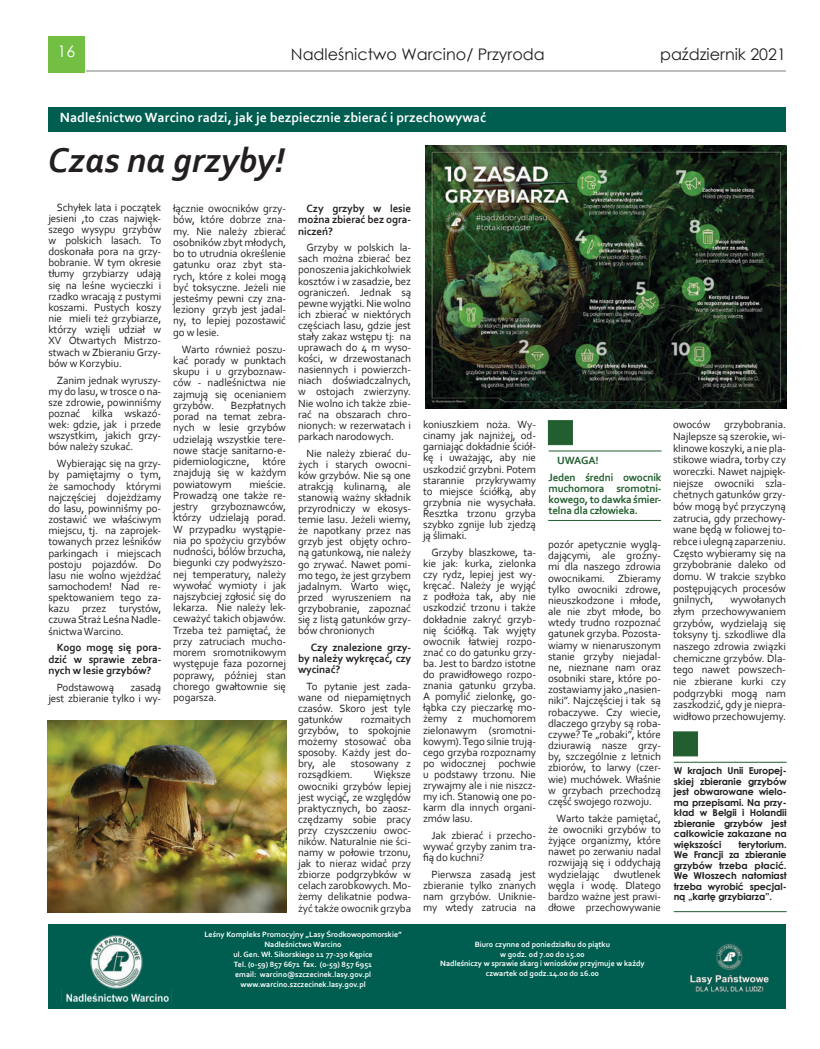
<style>
.page{position:relative;width:820px;height:1049px;background:#fff}
.page>*{position:absolute;margin:0;border:0;box-sizing:border-box;transform-origin:0 0}
.t1{font:italic 700 36px "Corbel";color:#231f20}
.t2{font:16px "Century Gothic";color:#231f20}
.t3{font:16px "Century Gothic";color:#fff}
.t4{font:700 14px "Corbel";color:#fff}
.t5{font:11px/11.2px "Corbel";letter-spacing:-.01em;color:#231f20;text-align:justify}
.t6{font:700 11px/11.1px "Corbel";letter-spacing:-.01em;color:#231f20;text-align:justify}
.t7{font:700 11px/11px "Corbel";letter-spacing:-.02em;color:#225e2f}
.t8{font:700 9.5px/10.5px "Century Gothic";letter-spacing:-.01em;color:#231f20;text-align:justify}
.t9{font:700 8px/9.9px "Corbel";color:#fff;text-align:center}
</style>
<div class="page">
<hr style="left:86px;top:70px;width:699px;height:2px;background:#bcbec0">
<div style="left:48px;top:36px;width:36px;height:36px;background:#72bf44"></div>
<div style="left:48px;top:924px;width:737px;height:84px;background:#005e51"></div>
<div style="left:48px;top:108px;width:737px;height:24px;background:#005e51"></div>
<img style="left:91px;top:935px;width:52px;height:54px">
<img style="left:688px;top:942px;width:81px;height:52px">
<img style="left:425px;top:145px;width:361px;height:263px">
<img style="left:66px;top:993px;width:103px;height:9px">
<div style="left:547px;top:420px;width:25px;height:25px;background:#225e2f;border:1px solid #225e2f"></div>
<hr style="left:548px;top:450px;width:113px;height:1px;background:#225e2f">
<hr style="left:548px;top:520px;width:112px;height:1px;background:#225e2f">
<div style="left:672px;top:731px;width:25px;height:25px;background:#225e2f;border:1px solid #225e2f"></div>
<hr style="left:673px;top:762px;width:113px;height:1px;background:#225e2f">
<hr style="left:673px;top:911px;width:113px;height:1px;background:#225e2f">
<img style="left:48px;top:720px;width:238px;height:192px">
<h2 class="t3" style="left:57px;top:40px;width:19px">16</h2>
<h2 class="t2" style="left:291px;top:43px;width:255px">Nadleśnictwo Warcino/ Przyroda</h2>
<h2 class="t2" style="left:659px;top:43px;width:127px">październik 2021</h2>
<p class="t4" style="left:60px;top:109px;width:428px">Nadleśnictwo Warcino radzi, jak je bezpiecznie zbierać i przechowywać</p>
<h1 class="t1" style="left:48px;top:138px;width:239px">Czas na grzyby!</h1>
<p class="t5" style="left:48px;top:201px;width:114px;text-indent:9px">Schyłek lata i początek jesieni ,to czas najwięk&shy;szego wysypu grzybów w polskich lasach. To doskonała pora na grzy&shy;bobranie. W tym okresie tłumy grzybiarzy udają się na leśne wycieczki i rzadko wracają z pustymi koszami. Pustych koszy nie mieli też grzybiarze, którzy wzięli udział w XV Otwartych Mistrzo&shy;stwach w Zbieraniu Grzy&shy;bów w Korzybiu.</p>
<p class="t5" style="left:48px;top:374px;width:114px;text-indent:9px">Zanim jednak wyruszy&shy;my do lasu, w trosce o na&shy;sze zdrowie, powinniśmy poznać kilka wskazó&shy;wek: gdzie, jak i przede wszystkim, jakich grzy&shy;bów należy szukać.</p>
<p class="t5" style="left:48px;top:458px;width:114px;text-indent:9px">Wybierając się na grzy&shy;by pamiętajmy o tym, że samochody którymi najczęściej dojeżdżamy do lasu, powinniśmy po&shy;zostawić we właściwym miejscu, tj. na zaprojek&shy;towanych przez leśników parkingach i miejscach postoju pojazdów. Do lasu nie wolno wjeżdżać samochodem! Nad re&shy;spektowaniem tego za&shy;kazu przez turystów, czuwa Straż Leśna Nadle&shy;śnictwa Warcino.</p>
<p class="t6" style="left:48px;top:642px;width:114px;text-indent:9px">Kogo mogę się pora&shy;dzić w sprawie zebra&shy;nych w lesie grzybów?</p>
<p class="t5" style="left:57px;top:681px;width:59px">Podstawową</p>
<p class="t5" style="left:173px;top:202px;width:114px">łącznie owocników grzy&shy;bów, które dobrze zna&shy;my. Nie należy zbierać osobników zbyt młodych, bo to utrudnia określenie gatunku oraz zbyt sta&shy;rych, które z kolei mogą być toksyczne. Jeżeli nie jesteśmy pewni czy zna&shy;leziony grzyb jest jadal&shy;ny, to lepiej pozostawić go w lesie.</p>
<p class="t5" style="left:173px;top:343px;width:114px;text-indent:9px">Warto również poszu&shy;kać porady w punktach skupu i u grzyboznaw&shy;ców - nadleśnictwa nie zajmują się ocenianiem grzybów.</p>
<p class="t5" style="left:173px;top:399px;width:114px;text-indent:58px">Bezpłatnych porad na temat zebra&shy;nych w lesie grzybów udzielają wszystkie tere&shy;nowe stacje sanitarno-e&shy;pidemiologiczne, które znajdują się w każdym powiatowym</p>
<p class="t5" style="left:173px;top:478px;width:114px;text-indent:76px">mieście.<br>Prowadzą one także re&shy;jestry grzyboznawców, którzy udzielają porad.<br>W przypadku wystąpie&shy;nia po spożyciu grzybów nudności, bólów brzucha, biegunki czy podwyższo&shy;nej temperatury, należy wywołać wymioty i jak najszybciej zgłosić się do lekarza. Nie należy lek&shy;ceważyć takich objawów.<br>Trzeba też pamiętać, że przy zatruciach mucho&shy;morem sromotnikowym występuje faza pozornej poprawy, później stan chorego gwałtownie się pogarsza.</p>
<p class="t5" style="left:48px;top:681px;width:114px;text-align:right">zasadą<br>jest zbieranie tylko i wy-</p>
<p class="t6" style="left:298px;top:203px;width:114px;text-indent:9px">Czy grzyby w lesie można zbierać bez ogra&shy;niczeń?</p>
<p class="t5" style="left:298px;top:242px;width:114px;text-indent:9px">Grzyby w polskich la&shy;sach można zbierać bez ponoszenia jakichkolwiek kosztów i w zasadzie, bez ograniczeń. Jednak są pewne wyjątki. Nie wolno ich zbierać w niektórych częściach lasu, gdzie jest stały zakaz wstępu tj: na uprawach do 4 m wyso&shy;kości, w drzewostanach nasiennych i powierzch&shy;niach doświadczalnych, w ostojach zwierzyny.<br>Nie wolno ich także zbie&shy;rać na obszarach chro&shy;nionych: w rezerwatach i parkach narodowych.</p>
<p class="t5" style="left:298px;top:447px;width:114px;text-indent:9px">Nie należy zbierać du&shy;żych i starych owocni&shy;ków grzybów. Nie są one atrakcją kulinarną, ale stanowią ważny składnik przyrodniczy w ekosys&shy;temie lasu. Jeżeli wiemy, że napotkany przez nas grzyb jest objęty ochro&shy;ną gatunkową, nie należy go zrywać. Nawet pomi&shy;mo tego, że jest grzybem jadalnym. Warto więc, przed wyruszeniem na grzybobranie, zapoznać się z listą gatunków grzy&shy;bów chronionych</p>
<p class="t6" style="left:298px;top:641px;width:114px;text-indent:13px">Czy znalezione grzy&shy;by należy wykręcać, czy wycinać?</p>
<p class="t5" style="left:298px;top:680px;width:114px;text-indent:9px">To pytanie jest zada&shy;wane od niepamiętnych czasów. Skoro jest tyle gatunków</p>
<p class="t5" style="left:298px;top:713px;width:114px;text-indent:63px">rozmaitych grzybów, to spokojnie możemy stosować oba sposoby. Każdy jest do&shy;bry, ale</p>
<p class="t5" style="left:298px;top:758px;width:114px;text-indent:53px">stosowany z rozsądkiem.</p>
<p class="t5" style="left:298px;top:769px;width:114px;text-indent:76px">Większe owocniki grzybów lepiej jest wyciąć, ze względów praktycznych, bo zaosz&shy;czędzamy sobie pracy przy czyszczeniu owoc&shy;ników. Naturalnie nie ści&shy;namy w połowie trzonu, jak to nieraz widać przy zbiorze podgrzybków w celach zarobkowych. Mo&shy;żemy delikatnie podwa&shy;żyć także owocnik grzyba</p>
<p class="t5" style="left:423px;top:419px;width:114px">koniuszkiem noża. Wy&shy;cinamy jak najniżej, od&shy;garniając dokładnie ściół&shy;kę i uważając, aby nie uszkodzić grzybni. Potem starannie przykrywamy to miejsce ściółką, aby grzybnia nie wysychała.<br>Resztka trzonu grzyba szybko zgnije lub zjedzą ją ślimaki.</p>
<p class="t5" style="left:423px;top:546px;width:114px;text-indent:9px">Grzyby blaszkowe, ta&shy;kie jak: kurka, zielonka czy rydz, lepiej jest wy&shy;kręcać. Należy je wyjąć z podłoża tak, aby nie uszkodzić trzonu i także dokładnie zakryć grzyb&shy;nię ściółką. Tak wyjęty owocnik łatwiej rozpo&shy;znać co do gatunku grzy&shy;ba. Jest to bardzo istotne do prawidłowego rozpo&shy;znania gatunku grzyba.<br>A pomylić zielonkę, go&shy;łąbka czy pieczarkę mo&shy;żemy z muchomorem zielonawym (sromotni&shy;kowym). Tego silnie trują&shy;cego grzyba rozpoznamy po widocznej pochwie u podstawy trzonu. Nie zrywajmy ale i nie niszcz&shy;my ich. Stanowią one po&shy;karm dla innych organi&shy;zmów lasu.</p>
<p class="t5" style="left:423px;top:830px;width:114px;text-indent:9px">Jak zbierać i przecho&shy;wywać grzyby zanim tra&shy;fią do kuchni?</p>
<p class="t5" style="left:423px;top:869px;width:114px;text-indent:9px">Pierwsza zasadą jest zbieranie tylko znanych nam grzybów. Uniknie&shy;my wtedy zatrucia na</p>
<p class="t7" style="left:548px;top:452px;width:114px;line-height:16.7px;text-indent:9px">UWAGA!<br>Jeden średni owocnik</p>
<p class="t7" style="left:548px;top:482px;width:114px;text-align:justify">muchomora sromotni&shy;kowego, to dawka śmier&shy;telna dla człowieka.</p>
<p class="t5" style="left:548px;top:539px;width:114px">pozór apetycznie wyglą&shy;dającymi, ale groźny&shy;mi dla naszego zdrowia owocnikami. Zbieramy tylko owocniki zdrowe, nieuszkodzone i młode, ale nie zbyt młode, bo wtedy trudno rozpoznać gatunek grzyba. Pozosta&shy;wiamy w nienaruszonym stanie grzyby niejadal&shy;ne, nieznane nam oraz osobniki stare, które po&shy;zostawiamy jako „nasien&shy;niki”. Najczęściej i tak są robaczywe. Czy wiecie, dlaczego grzyby są roba&shy;czywe? Te „robaki”, które dziurawią nasze grzy&shy;by, szczególnie z letnich zbiorów, to larwy (czer&shy;wie) muchówek. Właśnie w grzybach przechodzą część swojego rozwoju.</p>
<p class="t5" style="left:548px;top:812px;width:114px;text-indent:9px">Warto także pamiętać, że owocniki grzybów to żyjące organizmy, które nawet po zerwaniu nadal rozwijają się i oddychają wydzielając</p>
<p class="t5" style="left:548px;top:868px;width:114px;text-indent:66px">dwutlenek węgla i wodę. Dlatego bardzo ważne jest prawi&shy;dłowe przechowywanie</p>
<p class="t9" style="left:204px;top:929px;width:199px">Leśny Kompleks Promocyjny „Lasy Środkowopomorskie” Nadleśnictwo Warcino<br>ul. Gen. Wł. Sikorskiego 11 77-230 Kępice<br>Tel. (0-59) 857 6671 fax. (0-59) 857 6951<br>email: warcino@szczecinek.lasy.gov.pl www.warcino.szczecinek.lasy.gov.pl</p>
<p class="t9" style="left:440px;top:939px;width:206px;line-height:9.6px">Biuro czynne od poniedziałku do piątku<br>w godz. od 7.00 do 15.00<br>Nadleśniczy w sprawie skarg i wniosków przyjmuje w każdy czwartek od godz.14.00 do 16.00</p>
<p class="t5" style="left:672px;top:418px;width:114px;line-height:11.7px">owoców grzybobrania.<br>Najlepsze są szerokie, wi&shy;klinowe koszyki, a nie pla&shy;stikowe wiadra, torby czy woreczki. Nawet najpięk&shy;niejsze owocniki szla&shy;chetnych gatunków grzy&shy;bów mogą być przyczyną zatrucia, gdy przechowy&shy;wane będą w foliowej to&shy;rebce i ulegną zaparzeniu.<br>Często wybieramy się na grzybobranie daleko od domu. W trakcie szybko postępujących procesów gnilnych,</p>
<p class="t5" style="left:672px;top:593px;width:114px;line-height:11.7px;text-indent:57px">wywołanych złym przechowywaniem grzybów, wydzielają się toksyny tj. szkodliwe dla naszego zdrowia związki chemiczne grzybów. Dla&shy;tego nawet powszech&shy;nie zbierane kurki czy podgrzybki mogą nam zaszkodzić, gdy je niepra&shy;widłowo przechowujemy.</p>
<p class="t8" style="left:673px;top:765px;width:114px">W krajach Unii Europej&shy;skiej zbieranie grzybów jest obwarowane wielo&shy;ma przepisami. Na przy&shy;kład w Belgii i Holandii zbieranie grzybów jest całkowicie zakazane na większości</p>
<p class="t8" style="left:673px;top:838px;width:114px;text-indent:65px">terytorium.<br>We Francji za zbieranie grzybów trzeba płacić.<br>We Włoszech natomiast trzeba wyrobić specjal&shy;ną „kartę grzybiarza”.</p>
</div>
